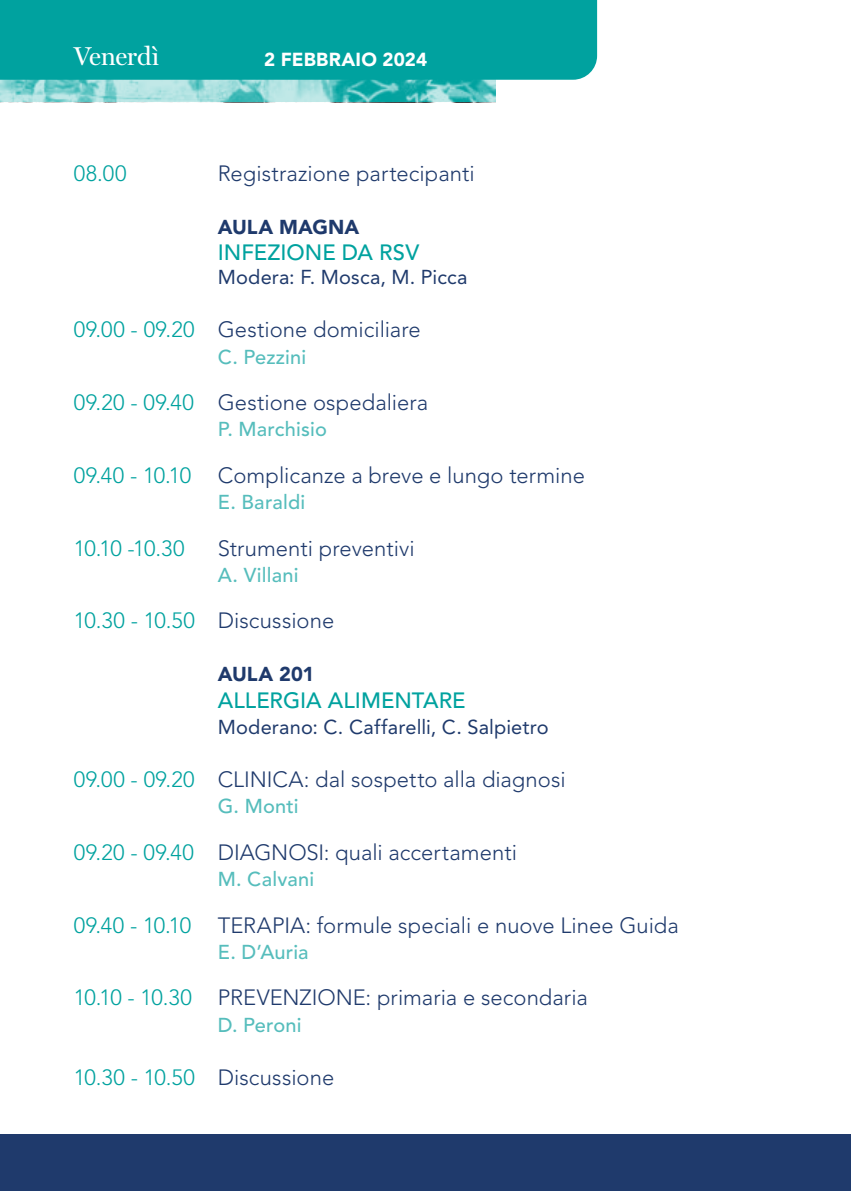
<style>
.page{position:relative;width:851px;height:1191px;background:#fff}
.page>*{position:absolute;margin:0;border:0;box-sizing:border-box;transform-origin:0 0}
.t1{font:26px "Miller Display";letter-spacing:-.015em;color:#fff}
.t2{font:300 22px "Avenir LT Std";color:#1f3a6c}
.t3{font:300 22px "Avenir LT Std";letter-spacing:.005em;color:#00a29f}
.t4{font:500 22px "Avenir LT Std";color:#00a29f}
.t5{font:500 20px "Avenir LT Std";letter-spacing:.01em;color:#56bdbc}
.t6{font:20px "Avenir LT Std";letter-spacing:.01em;color:#1f3a6c}
.t7{font:900 20px "Avenir LT Std";letter-spacing:.005em;color:#1f3a6c}
.t8{font:900 18.8px "Avenir LT Std";letter-spacing:.01em;color:#fff}
.s1{color:#00a29f}
.s2{color:#1f3a6c}
</style>
<div class="page">
<img style="left:0;top:80px;width:495px;height:22px">
<div style="left:0;top:0;width:597px;height:80px;background:#00a29f"></div>
<div style="left:0;top:1134px;width:850px;height:57px;background:#1f3a6c"></div>
<p class="t1" style="left:74px;top:41px;width:87px">Venerdì</p>
<p class="t8" style="left:264px;top:48px;width:165px">2 FEBBRAIO 2024</p>
<p class="t3" style="left:74px;top:161px;width:54px">08.00</p>
<p class="t2" style="left:218px;top:161px;width:258px">Registrazione partecipanti</p>
<p class="t7" style="left:218px;top:215px;width:143px">AULA MAGNA</p>
<p class="t4" style="left:218px;top:240px;width:203px">INFEZIONE DA RSV</p>
<p class="t6" style="left:218px;top:266px;width:251px">Modera: F. Mosca, M. Picca</p>
<p class="t2" style="left:74px;top:317px;width:348px"><span class="s1">09.00 - 09.20</span> Gestione domiciliare</p>
<p class="t5" style="left:218px;top:345px;width:90px">C. Pezzini</p>
<p class="t2" style="left:74px;top:389px;width:356px"><span class="s1">09.20 - 09.40</span> Gestione ospedaliera</p>
<p class="t5" style="left:218px;top:418px;width:111px">P. Marchisio</p>
<p class="t2" style="left:74px;top:462px;width:512px"><span class="s1">09.40 - 10.10</span> Complicanze a breve e lungo termine</p>
<p class="t5" style="left:218px;top:491px;width:89px">E. Baraldi</p>
<p class="t3" style="left:74px;top:535px;width:112px">10.10 -10.30</p>
<p class="t2" style="left:218px;top:535px;width:198px">Strumenti preventivi</p>
<p class="t5" style="left:218px;top:563px;width:82px">A. Villani</p>
<p class="t3" style="left:74px;top:608px;width:262px">10.30 - 10.50 <span class="s2">Discussione</span></p>
<p class="t7" style="left:218px;top:662px;width:98px">AULA 201</p>
<p class="t4" style="left:218px;top:687px;width:249px">ALLERGIA ALIMENTARE</p>
<p class="t6" style="left:218px;top:715px;width:332px">Moderano: C. Caffarelli, C. Salpietro</p>
<p class="t2" style="left:74px;top:766px;width:493px"><span class="s1">09.00 - 09.20</span> CLINICA: dal sospetto alla diagnosi</p>
<p class="t5" style="left:218px;top:795px;width:82px">G. Monti</p>
<p class="t2" style="left:74px;top:839px;width:444px"><span class="s1">09.20 - 09.40</span> DIAGNOSI: quali accertamenti</p>
<p class="t5" style="left:218px;top:867px;width:98px">M. Calvani</p>
<p class="t2" style="left:74px;top:912px;width:606px"><span class="s1">09.40 - 10.10</span> TERAPIA: formule speciali e nuove Linee Guida</p>
<p class="t5" style="left:218px;top:940px;width:92px">E. D’Auria</p>
<p class="t2" style="left:74px;top:985px;width:515px"><span class="s1">10.10 - 10.30</span> PREVENZIONE: primaria e secondaria</p>
<p class="t5" style="left:218px;top:1013px;width:85px">D. Peroni</p>
<p class="t3" style="left:74px;top:1064px;width:262px">10.30 - 10.50 <span class="s2">Discussione</span></p>
</div>
